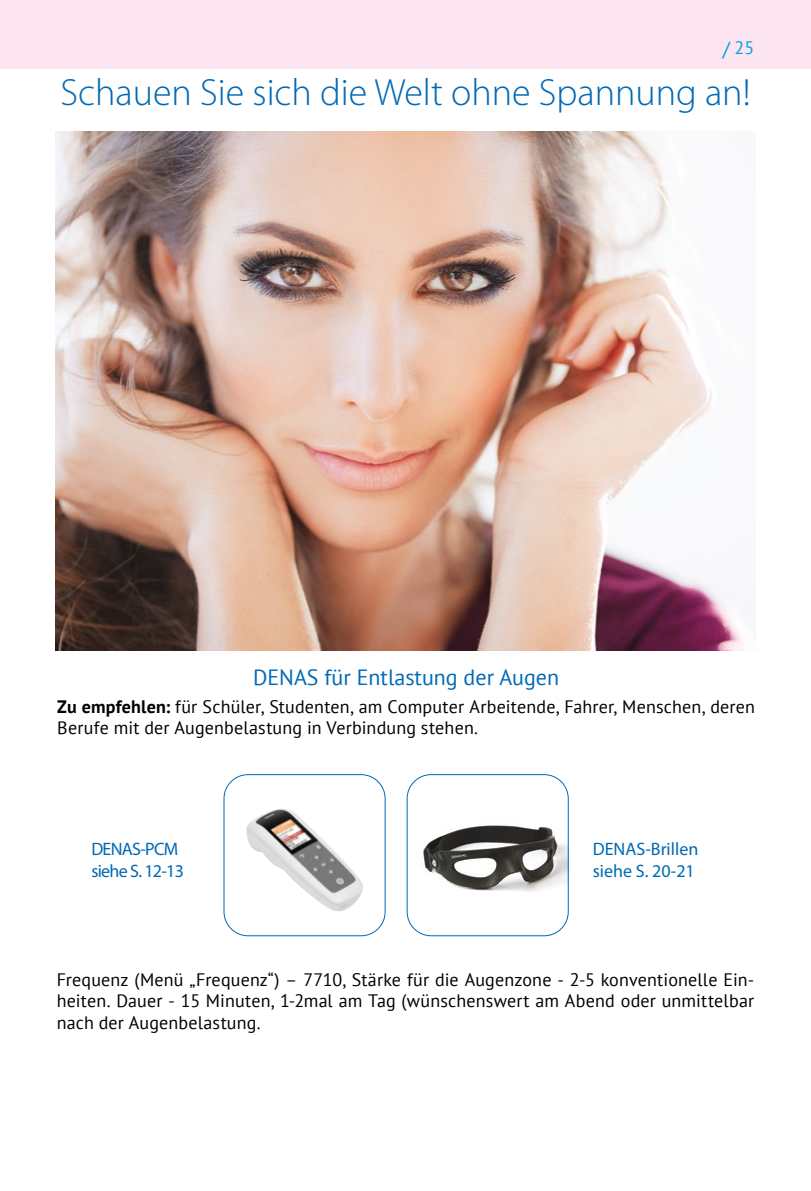
<style>
.page{position:relative;width:811px;height:1191px;background:#fff}
.page>*{position:absolute;margin:0;border:0;box-sizing:border-box;transform-origin:0 0}
.t1{font:300 38px "Myriad Pro";color:#0069b4}
.t2{font:22px "PT Sans";color:#0069b4}
.t3{font:18px/21.6px "PT Sans";letter-spacing:.01em;color:#000}
.t4{font:18px/21.6px "Myriad Pro";color:#0069b4}
.t5{font:18px/21.6px "Myriad Pro";letter-spacing:-.04em;color:#0069b4}
.t6{font:18px "PT Sans";color:#009fe3}
.s1{font-size:20px}
.s2{font-weight:700}
</style>
<div class="page">
<div style="left:0;top:0;width:811px;height:68px;background:#fce5f1"></div>
<img style="left:423px;top:825px;width:144px;height:67px">
<div style="left:406px;top:774px;width:163px;height:162px;border:1px solid #0069b4;border-radius:24px"></div>
<img style="left:246px;top:809px;width:117px;height:102px">
<div style="left:223px;top:774px;width:163px;height:162px;border:1px solid #0069b4;border-radius:24px"></div>
<img style="left:56px;top:131px;width:688px;height:520px">
<p class="t6" style="left:723px;top:36px;width:33px"><span class="s1">/</span> 25</p>
<h1 class="t1" style="left:60px;top:71px;width:691px">Schauen Sie sich die Welt ohne Spannung an!</h1>
<p class="t2" style="left:253px;top:663px;width:307px">DENAS für Entlastung der Augen</p>
<p class="t3" style="left:57px;top:695px;width:699px"><span class="s2">Zu empfehlen:</span> für Schüler, Studenten, am Computer Arbeitende, Fahrer, Menschen, deren<br>Berufe mit der Augenbelastung in Verbindung stehen.</p>
<p class="t5" style="left:91px;top:838px;width:94px">DENAS-PCM siehe S. 12-13</p>
<p class="t4" style="left:593px;top:838px;width:107px">DENAS-Brillen siehe S. 20-21</p>
<p class="t3" style="left:57px;top:968px;width:699px;text-align:justify">Frequenz (Menü „Frequenz“) – 7710, Stärke für die Augenzone - 2-5 konventionelle Ein&shy;heiten. Dauer - 15 Minuten, 1-2mal am Tag (wünschenswert am Abend oder unmittelbar nach der Augenbelastung.</p>
</div>
